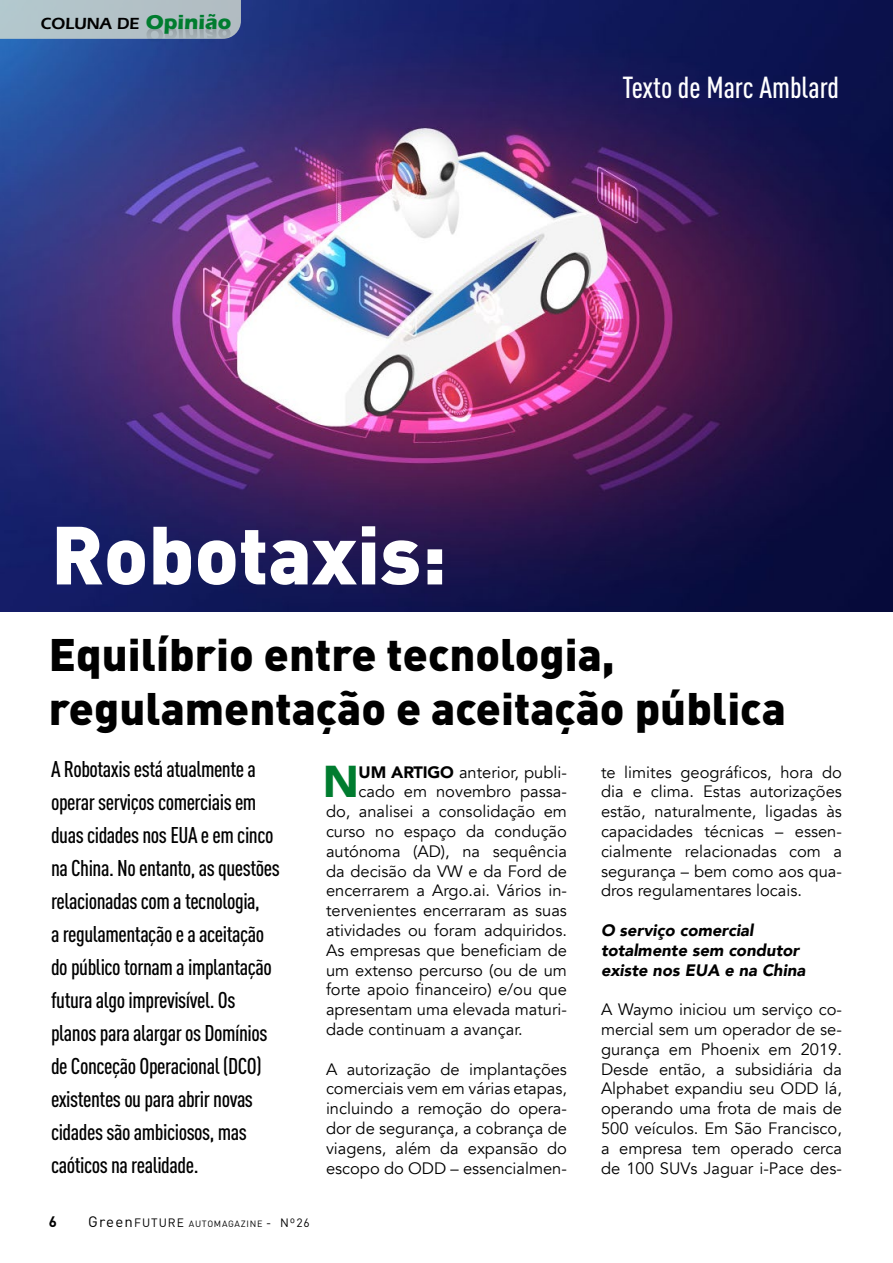
<style>
.page{position:relative;width:893px;height:1263px;background:#fff}
.page>*{position:absolute;margin:0;border:0;box-sizing:border-box;transform-origin:0 0}
.t1{font:900 81px "DIN";color:#fff}
.t2{font:900 45px/54px "DIN";color:#000}
.t3{font:900 44.4px "Avenir";color:#007c2f}
.t4{font:500 30px "DIN Cond";color:#fff}
.t5{font:500 22.5px/33px "DIN Cond";letter-spacing:-.02em;color:#000}
.t6{font:600 16.65px "ITC Eras Std";color:#000}
.t7{font:16.5px/19.8px "Avenir";color:#000;text-align:justify}
.t8{font:italic 900 16.5px/19.8px "Avenir";color:#000}
.t9{font:700 15px "DIN";color:#000}
.t10{font:9px "DIN";letter-spacing:.08em;color:#000}
.s1{font-weight:700;font-size:20.85px;color:#007c2f}
.s2{font-weight:900}
.s3{font-size:15px}
.s4{font-size:12px}
</style>
<div class="page">
<img style="left:0;top:0;width:893px;height:612px">
<svg style="left:0;top:0;width:241px;height:43px;background:#a2b4c1"></svg>
<p class="t6" style="left:40px;top:14px;width:192px">COLUNA DE <span class="s1">Opinião</span></p>
<h1 class="t1" style="left:51px;top:501px;width:397px">Robotaxis:</h1>
<h3 class="t4" style="left:622px;top:69px;width:218px">Texto de Marc Amblard</h3>
<h2 class="t2" style="left:49px;top:625px;width:738px">Equilíbrio entre tecnologia, regulamentação e aceitação pública</h2>
<p class="t5" style="left:51px;top:752px;width:230px">A Robotaxis está atualmente a operar serviços comerciais em duas cidades nos EUA e em cinco na China. No entanto, as questões relacionadas com a tecnologia,<br>a regulamentação e a aceitação do público tornam a implantação futura algo imprevisível. Os planos para alargar os Domínios de Conceção Operacional (DCO) existentes ou para abrir novas cidades são ambiciosos, mas caóticos na realidade.</p>
<p class="t7" style="left:601px;top:762px;width:242px">te limites geográficos, hora do dia e clima. Estas autorizações estão, naturalmente, ligadas às capacidades técnicas – essen&shy;cialmente relacionadas com a segurança – bem como aos qua&shy;dros regulamentares locais.</p>
<p class="t8" style="left:601px;top:920px;width:206px">O serviço comercial totalmente sem condutor existe nos EUA e na China</p>
<p class="t7" style="left:601px;top:1000px;width:242px">A Waymo iniciou um serviço co&shy;mercial sem um operador de se&shy;gurança em Phoenix em 2019.<br>Desde então, a subsidiária da Alphabet expandiu seu ODD lá, operando uma frota de mais de 500 veículos. Em São Francisco, a empresa tem operado cerca de 100 SUVs Jaguar i-Pace des-</p>
<h3 class="t3" style="left:323px;top:744px;width:38px">N</h3>
<p class="t7" style="left:359px;top:762px;width:210px"><span class="s2">UM ARTIGO</span> anterior, publi-</p>
<p class="t7" style="left:359px;top:782px;width:210px">cado em novembro passa-</p>
<p class="t7" style="left:326px;top:802px;width:242px">do, analisei a consolidação em</p>
<p class="t7" style="left:326px;top:822px;width:242px">curso no espaço da condução</p>
<p class="t7" style="left:326px;top:841px;width:242px">autónoma (AD), na sequência</p>
<p class="t7" style="left:326px;top:861px;width:242px">da decisão da VW e da Ford de</p>
<p class="t7" style="left:326px;top:881px;width:242px">encerrarem a Argo.ai. Vários in-</p>
<p class="t7" style="left:326px;top:901px;width:242px">tervenientes encerraram as suas</p>
<p class="t7" style="left:326px;top:921px;width:242px">atividades ou foram adquiridos.</p>
<p class="t7" style="left:326px;top:940px;width:242px">As empresas que beneficiam de</p>
<p class="t7" style="left:326px;top:960px;width:242px">um extenso percurso (ou de um</p>
<p class="t7" style="left:326px;top:980px;width:242px">forte apoio financeiro) e/ou que</p>
<p class="t7" style="left:326px;top:1000px;width:242px">apresentam uma elevada maturi-</p>
<p class="t7" style="left:326px;top:1020px;width:198px">dade continuam a avançar.</p>
<p class="t7" style="left:326px;top:1059px;width:242px">A autorização de implantações comerciais vem em várias etapas, incluindo a remoção do opera&shy;dor de segurança, a cobrança de viagens, além da expansão do escopo do ODD – essencialmen-</p>
<p class="t9" style="left:49px;top:1212px;width:10px">6</p>
<p class="t10" style="left:88px;top:1218px;width:223px"><span class="s3">Green</span><span class="s4">FUTURE</span> AUTOMAGAZINE <span class="s4">- Nº26</span></p>
</div>
